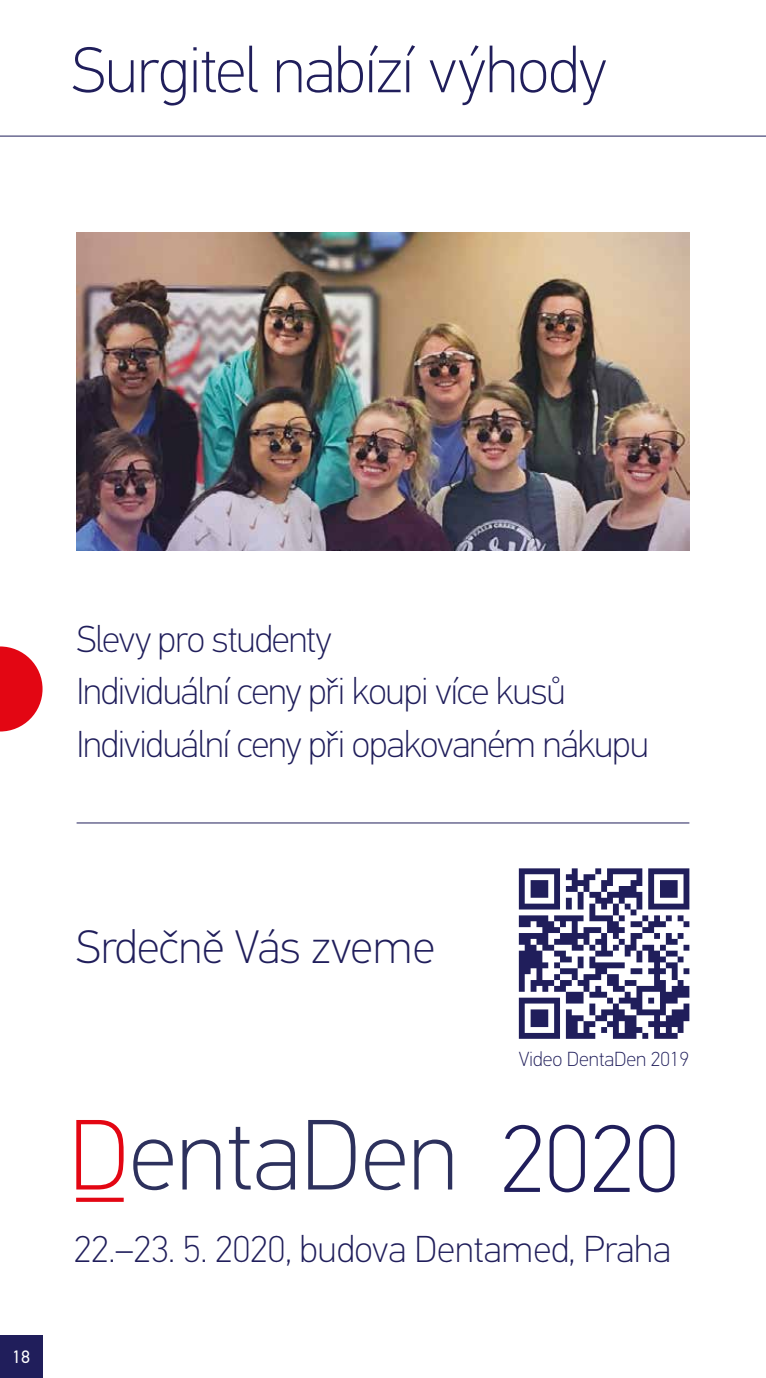
<style>
.page{position:relative;width:766px;height:1378px;background:#fff}
.page>*{position:absolute;margin:0;border:0;box-sizing:border-box;transform-origin:0 0}
.t1{font:100 95.85px "PF Din Text Pro";color:#201e5b}
.t2{font:100 64.5px "PF Din Text Pro";letter-spacing:-.015em;color:#201e5b}
.t3{font:100 46.8px "PF Din Text Pro";color:#201e5b}
.t4{font:100 37.5px/52.5px "PF Din Text Pro";letter-spacing:-.025em;color:#201e5b}
.t5{font:100 37.5px "PF Din Text Pro";color:#201e5b}
.t6{font:100 20.4px "PF Din Text Pro";color:#201e5b}
.t7{font:18px "PF Din Text Pro";color:#fff}
</style>
<div class="page">
<div style="left:0;top:1335px;width:43px;height:43px;background:#201e5b"></div>
<svg style="left:0;top:646px;width:43px;height:85px"></svg>
<hr style="left:0;top:136px;width:765px;height:1px;background:#201e5b">
<img style="left:77px;top:232px;width:612px;height:318px">
<svg style="left:76px;top:1120px;width:48px;height:69px"></svg>
<svg style="left:133px;top:1139px;width:40px;height:51px"></svg>
<svg style="left:182px;top:1139px;width:38px;height:50px"></svg>
<svg style="left:229px;top:1127px;width:21px;height:62px"></svg>
<svg style="left:256px;top:1139px;width:39px;height:51px"></svg>
<svg style="left:308px;top:1120px;width:47px;height:69px"></svg>
<svg style="left:365px;top:1139px;width:39px;height:51px"></svg>
<svg style="left:414px;top:1139px;width:38px;height:50px"></svg>
<div style="left:76px;top:1197px;width:48px;height:5px;background:#e30613"></div>
<hr style="left:77px;top:822px;width:612px;height:1px;background:#201e5b">
<svg style="left:518px;top:868px;width:171px;height:171px"></svg>
<h2 class="t2" style="left:71px;top:33px;width:536px">Surgitel nabízí výhody</h2>
<p class="t4" style="left:77px;top:613px;width:574px">Slevy pro studenty<br>Individuální ceny při koupi více kusů<br>Individuální ceny při opakovaném nákupu</p>
<p class="t7" style="left:12px;top:1346px;width:19px">18</p>
<p class="t3" style="left:76px;top:920px;width:360px">Srdečně Vás zveme</p>
<p class="t6" style="left:518px;top:1048px;width:171px">Video DentaDen 2019</p>
<h1 class="t1" style="left:500px;top:1104px;width:181px">2020</h1>
<p class="t5" style="left:74px;top:1228px;width:598px">22.–23. 5. 2020, budova Dentamed, Praha</p>
</div>
